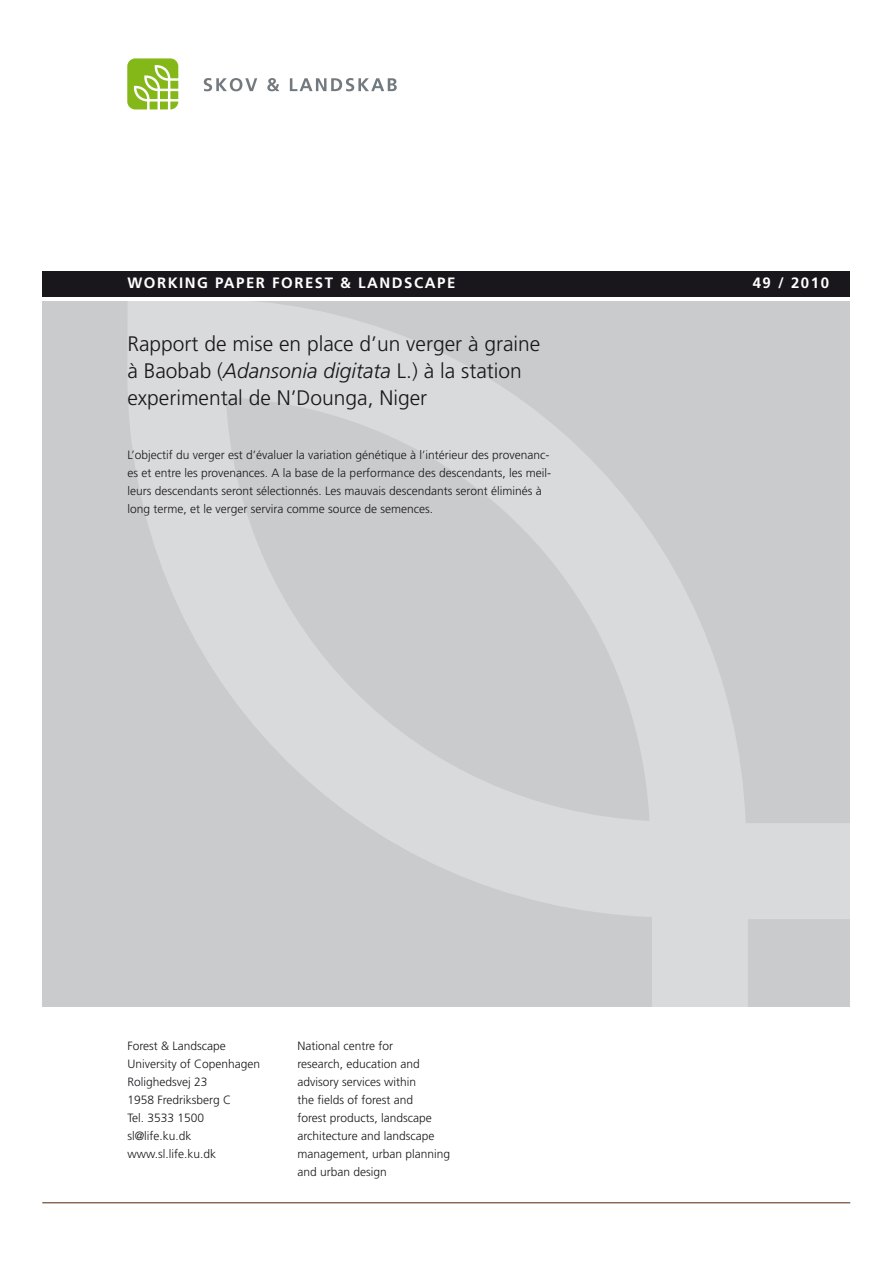
<style>
.page{position:relative;width:893px;height:1263px;background:#fff}
.page>*{position:absolute;margin:0;border:0;box-sizing:border-box;transform-origin:0 0}
.t1{font:300 21px/27px "Frutiger LT Std";color:#1a171c}
.t2{font:700 15px "Frutiger LT Std";letter-spacing:.1em;color:#fff}
.t3{font:300 12px/18px "Frutiger LT Std";color:#1a171c}
.s1{font-style:italic}
</style>
<div class="page">
<svg style="left:204px;top:78px;width:53px;height:13px"></svg>
<svg style="left:267px;top:78px;width:12px;height:13px"></svg>
<svg style="left:290px;top:78px;width:107px;height:13px"></svg>
<svg style="left:125px;top:56px;width:56px;height:56px"></svg>
<svg style="left:127px;top:58px;width:51px;height:51px"></svg>
<div style="left:42px;top:301px;width:808px;height:706px;background:#cacbcc"></div>
<svg style="left:128px;top:301px;width:722px;height:706px"></svg>
<div style="left:42px;top:271px;width:808px;height:26px;background:#1a171c"></div>
<hr style="left:42px;top:1202px;width:808px;height:1px;background:#532409">
<p class="t2" style="left:127px;top:274px;width:329px">WORKING PAPER FOREST &amp; LANDSCAPE</p>
<p class="t2" style="left:753px;top:274px;width:78px">49 / 2010</p>
<h1 class="t1" style="left:127px;top:330px;width:415px">Rapport de mise en place d’un verger à graine à Baobab (<span class="s1">Adansonia digitata</span> L.) à la station experimental de N’Dounga, Niger</h1>
<p class="t3" style="left:127px;top:446px;width:425px">L’objectif du verger est d’évaluer la variation génétique à l’intérieur des provenanc&shy;es et entre les provenances. A la base de la performance des descendants, les meil&shy;leurs descendants seront sélectionnés. Les mauvais descendants seront éliminés à long terme, et le verger servira comme source de semences.</p>
<p class="t3" style="left:127px;top:1037px;width:134px">Forest &amp; Landscape<br>University of Copenhagen<br>Rolighedsvej 23<br>1958 Fredriksberg C<br>Tel. 3533 1500 sl@life.ku.dk www.sl.life.ku.dk</p>
<p class="t3" style="left:297px;top:1037px;width:154px">National centre for<br>research, education and advisory services within<br>the fields of forest and<br>forest products, landscape architecture and landscape management, urban planning and urban design</p>
</div>
